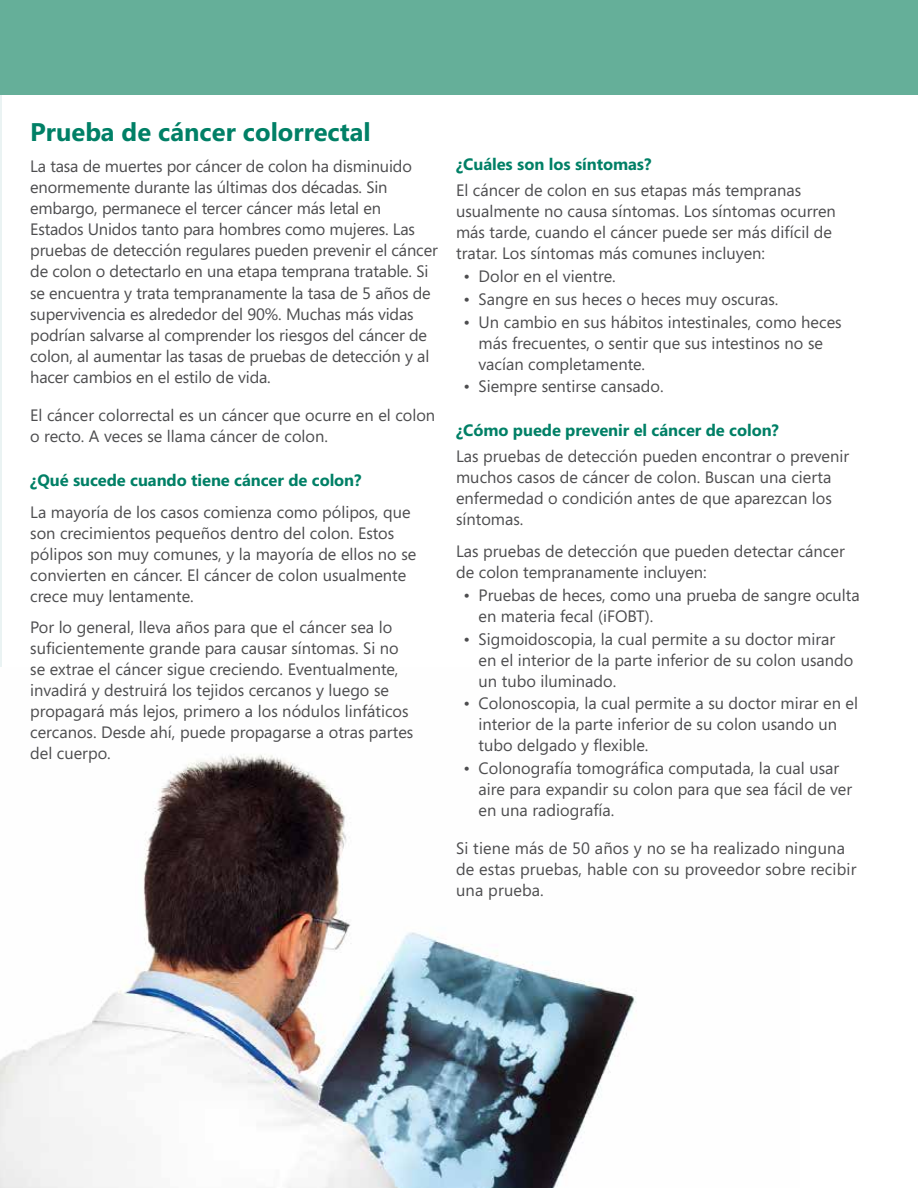
<style>
.page{position:relative;width:918px;height:1188px;background:#fff}
.page>*{position:absolute;margin:0;border:0;box-sizing:border-box;transform-origin:0 0}
.t1{font:700 25.5px "Segoe";color:#008066}
.t2{font:16.5px/21px "Segoe";color:#4d4d4f}
.t3{font:700 16.5px "Segoe";letter-spacing:-.005em;color:#008066}
</style>
<div class="page">
<hr style="left:0;top:22px;width:2px;height:1166px;background:#eaf3f3">
<div style="left:0;top:0;width:918px;height:94px;background:#65af99"></div>
<img style="left:0;top:668px;width:636px;height:520px">
<h1 class="t1" style="left:30px;top:114px;width:342px">Prueba de cáncer colorrectal</h1>
<p class="t2" style="left:30px;top:156px;width:409px">La tasa de muertes por cáncer de colon ha disminuido enormemente durante las últimas dos décadas. Sin embargo, permanece el tercer cáncer más letal en Estados Unidos tanto para hombres como mujeres. Las pruebas de detección regulares pueden prevenir el cáncer de colon o detectarlo en una etapa temprana tratable. Si se encuentra y trata tempranamente la tasa de 5 años de supervivencia es alrededor del 90%. Muchas más vidas podrían salvarse al comprender los riesgos del cáncer de colon, al aumentar las tasas de pruebas de detección y al hacer cambios en el estilo de vida.</p>
<p class="t2" style="left:30px;top:404px;width:407px">El cáncer colorrectal es un cáncer que ocurre en el colon o recto. A veces se llama cáncer de colon.</p>
<p class="t3" style="left:30px;top:468px;width:333px">¿Qué sucede cuando tiene cáncer de colon?</p>
<p class="t2" style="left:30px;top:501px;width:388px">La mayoría de los casos comienza como pólipos, que son crecimientos pequeños dentro del colon. Estos pólipos son muy comunes, y la mayoría de ellos no se convierten en cáncer. El cáncer de colon usualmente crece muy lentamente.</p>
<p class="t2" style="left:30px;top:617px;width:385px">Por lo general, lleva años para que el cáncer sea lo suficientemente grande para causar síntomas. Si no se extrae el cáncer sigue creciendo. Eventualmente, invadirá y destruirá los tejidos cercanos y luego se propagará más lejos, primero a los nódulos linfáticos cercanos. Desde ahí, puede propagarse a otras partes del cuerpo.</p>
<p class="t3" style="left:456px;top:153px;width:197px">¿Cuáles son los síntomas?</p>
<p class="t2" style="left:456px;top:179px;width:381px">El cáncer de colon en sus etapas más tempranas usualmente no causa síntomas. Los síntomas ocurren más tarde, cuando el cáncer puede ser más difícil de tratar. Los síntomas más comunes incluyen:</p>
<p class="t2" style="left:464px;top:265px;width:154px">• Dolor en el vientre.</p>
<p class="t2" style="left:464px;top:288px;width:316px">• Sangre en sus heces o heces muy oscuras.</p>
<p class="t2" style="left:479px;top:311px;width:365px;text-indent:-15px">• Un cambio en sus hábitos intestinales, como heces más frecuentes, o sentir que sus intestinos no se vacían completamente.</p>
<p class="t2" style="left:464px;top:376px;width:202px">• Siempre sentirse cansado.</p>
<p class="t3" style="left:456px;top:419px;width:324px">¿Cómo puede prevenir el cáncer de colon?</p>
<p class="t2" style="left:456px;top:445px;width:395px">Las pruebas de detección pueden encontrar o prevenir muchos casos de cáncer de colon. Buscan una cierta enfermedad o condición antes de que aparezcan los síntomas.</p>
<p class="t2" style="left:456px;top:540px;width:390px">Las pruebas de detección que pueden detectar cáncer de colon tempranamente incluyen:</p>
<p class="t2" style="left:479px;top:584px;width:383px;text-indent:-15px">• Pruebas de heces, como una prueba de sangre oculta en materia fecal (iFOBT).</p>
<p class="t2" style="left:479px;top:628px;width:376px;text-indent:-15px">• Sigmoidoscopia, la cual permite a su doctor mirar en el interior de la parte inferior de su colon usando un tubo iluminado.</p>
<p class="t2" style="left:479px;top:693px;width:381px;text-indent:-15px">• Colonoscopia, la cual permite a su doctor mirar en el interior de la parte inferior de su colon usando un tubo delgado y flexible.</p>
<p class="t2" style="left:479px;top:758px;width:375px;text-indent:-15px">• Colonografía tomográfica computada, la cual usar aire para expandir su colon para que sea fácil de ver en una radiografía.</p>
<p class="t2" style="left:456px;top:838px;width:402px">Si tiene más de 50 años y no se ha realizado ninguna de estas pruebas, hable con su proveedor sobre recibir una prueba.</p>
</div>
